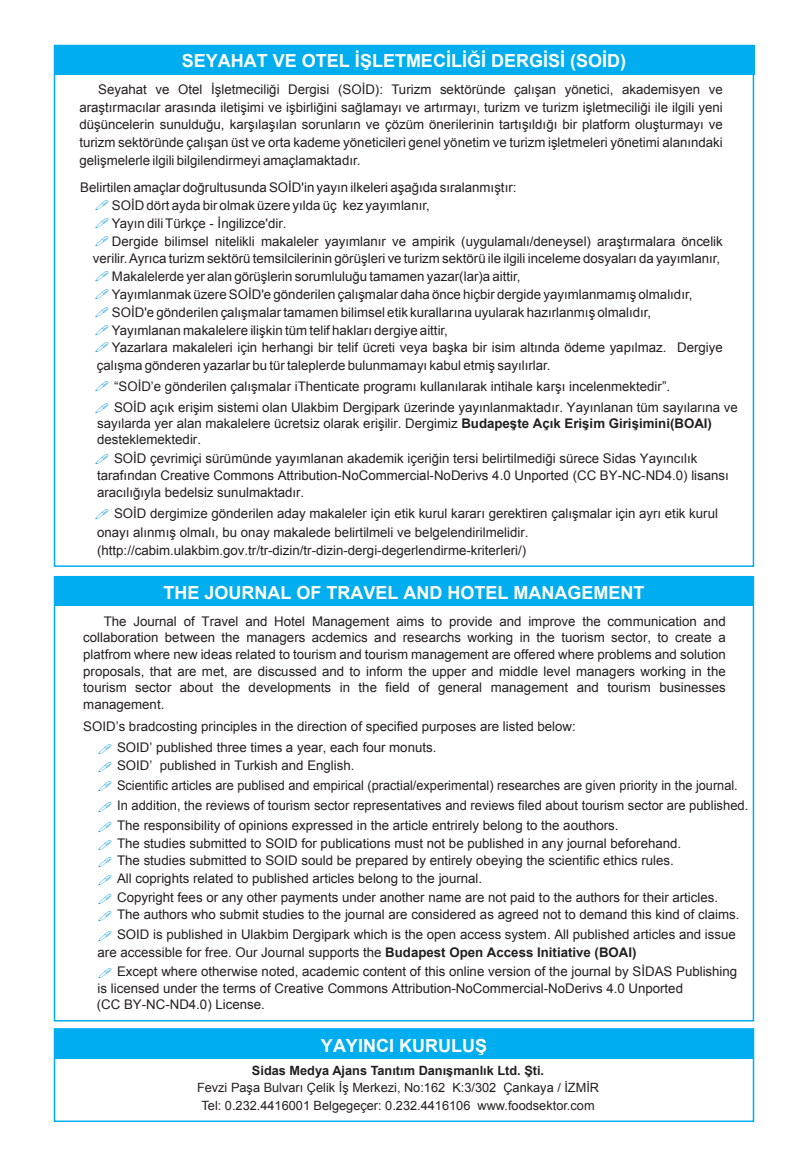
<style>
.page{position:relative;width:808px;height:1149px;background:#fff}
.page>*{position:absolute;margin:0;border:0;box-sizing:border-box;transform-origin:0 0}
.t1{font:700 18px "Arial";color:#fff}
.t2{font:13.2px/17.9px "Arial";color:#231f20}
.t3{font:13.2px "Arial";color:#231f20;scale:.96 1}
.t4{font:13.2px "Arial";color:#fff}
.t5{font:12.75px/17.2px "Arial";color:#231f20;text-align:center}
.s1{font-weight:700}
</style>
<div class="page">
<div style="left:54px;top:1027px;width:700px;height:94px;border:2px solid #00aeef"></div>
<div style="left:55px;top:1029px;width:698px;height:29px;background:#00aeef"></div>
<div style="left:54px;top:45px;width:700px;height:30px;background:#00aeef"></div>
<div style="left:55px;top:576px;width:698px;height:30px;background:#00aeef"></div>
<p class="t1" style="left:182px;top:49px;width:446px">SEYAHAT VE OTEL İŞLETMECİLİĞİ DERGİSİ (SOİD)</p>
<p class="t2" style="left:79px;top:80px;width:645px;text-align:justify;text-indent:19px">Seyahat ve Otel İşletmeciliği Dergisi (SOİD): Turizm sektöründe çalışan yönetici, akademisyen ve araştırmacılar arasında iletişimi ve işbirliğini sağlamayı ve artırmayı, turizm ve turizm işletmeciliği ile ilgili yeni düşüncelerin sunulduğu, karşılaşılan sorunların ve çözüm önerilerinin tartışıldığı bir platform oluşturmayı ve turizm sektöründe çalışan üst ve orta kademe yöneticileri genel yönetim ve turizm işletmeleri yönetimi alanındaki gelişmelerle ilgili bilgilendirmeyi amaçlamaktadır.</p>
<p class="t2" style="left:112px;top:179px;width:406px;text-indent:-32px">Belirtilen amaçlar doğrultusunda SOİD'in yayın ilkeleri aşağıda sıralanmıştır:<br>SOİD dört ayda bir olmak üzere yılda üç kez yayımlanır,<br>Yayın dili Türkçe - İngilizce'dir.</p>
<p class="t4" style="left:222px;top:214px;width:5px">,</p>
<p class="t2" style="left:112px;top:232px;width:612px">Dergide bilimsel nitelikli makaleler yayımlanır ve ampirik (uygulamalı/deneysel) araştırmalara öncelik</p>
<p class="t2" style="left:93px;top:250px;width:629px">verilir. Ayrıca turizm sektörü temsilcilerinin görüşleri ve turizm sektörü ile ilgili inceleme dosyaları da yayımlanır,</p>
<p class="t2" style="left:112px;top:267px;width:410px">Makalelerde yer alan görüşlerin sorumluluğu tamamen yazar(lar)a aittir,</p>
<p class="t2" style="left:112px;top:285px;width:582px">Yayımlanmak üzere SOİD'e gönderilen çalışmalar daha önce hiçbir dergide yayımlanmamış olmalıdır,</p>
<p class="t2" style="left:112px;top:303px;width:541px">SOİD'e gönderilen çalışmalar tamamen bilimsel etik kurallarına uyularak hazırlanmış olmalıdır,</p>
<p class="t2" style="left:112px;top:321px;width:338px">Yayımlanan makalelere ilişkin tüm telif hakları dergiye aittir,</p>
<p class="t2" style="left:112px;top:339px;width:612px">Yazarlara makaleleri için herhangi bir telif ücreti veya başka bir isim altında ödeme yapılmaz. Dergiye</p>
<p class="t2" style="left:97px;top:356px;width:455px">çalışma gönderen yazarlar bu tür taleplerde bulunmamayı kabul etmiş sayılırlar.</p>
<p class="t2" style="left:114px;top:376px;width:625px;line-height:21px">“SOİD’e gönderilen çalışmalar iThenticate programı kullanılarak intihale karşı incelenmektedir”.<br>SOİD açık erişim sistemi olan Ulakbim Dergipark üzerinde yayınlanmaktadır. Yayınlanan tüm sayılarına ve</p>
<p class="t2" style="left:114px;top:449px;width:585px">SOİD çevrimiçi sürümünde yayımlanan akademik içeriğin tersi belirtilmediği sürece Sidas Yayıncılık</p>
<p class="t2" style="left:97px;top:415px;width:616px;line-height:15.9px">sayılarda yer alan makalelere ücretsiz olarak erişilir. Dergimiz <span class="s1">Budapeşte Açık Erişim Girişimini(BOAI) </span>desteklemektedir.</p>
<p class="t2" style="left:97px;top:466px;width:633px;line-height:17.1px">tarafından Creative Commons Attribution-NoCommercial-NoDerivs 4.0 Unported (CC BY-NC-ND4.0) lisansı aracılığıyla bedelsiz sunulmaktadır.</p>
<p class="t2" style="left:97px;top:523px;width:433px">onayı alınmış olmalı, bu onay makalede belirtilmeli ve belgelendirilmelidir. (http://cabim.ulakbim.gov.tr/tr-dizin/tr-dizin-dergi-degerlendirme-kriterleri/)</p>
<p class="t2" style="left:114px;top:504px;width:605px">SOİD dergimize gönderilen aday makaleler için etik kurul kararı gerektiren çalışmalar için ayrı etik kurul</p>
<p class="t1" style="left:163px;top:580px;width:482px">THE JOURNAL OF TRAVEL AND HOTEL MANAGEMENT</p>
<p class="t2" style="left:83px;top:613px;width:644px;line-height:16.5px;text-align:justify;text-indent:20px">The Journal of Travel and Hotel Management aims to provide and improve the communication and collaboration between the managers acdemics and researchs working in the tuorism sector, to create a platfrom where new ideas related to tourism and tourism management are offered where problems and solution proposals, that are met, are discussed and to inform the upper and middle level managers working in the tourism sector about the developments in the field of general management and tourism businesses management.</p>
<p class="t2" style="left:83px;top:717px;width:494px">SOID’s bradcosting principles in the direction of specified purposes are listed below:</p>
<p class="t2" style="left:117px;top:738px;width:321px">SOID’ published three times a year, each four monuts.<br>SOID’ published in Turkish and English.</p>
<p class="t3" style="left:117px;top:776px;width:648px">Scientific articles are publised and empirical (practial/experimental) researches are given priority in the journal.</p>
<p class="t2" style="left:117px;top:796px;width:633px">In addition, the reviews of tourism sector representatives and reviews filed about tourism sector are published.</p>
<p class="t2" style="left:117px;top:816px;width:602px">The responsibility of opinions expressed in the article entrirely belong to the aouthors.<br>The studies submitted to SOID for publications must not be published in any journal beforehand.<br>The studies submitted to SOID sould be prepared by entirely obeying the scientific ethics rules.<br>All coprights related to published articles belong to the journal.<br>Copyright fees or any other payments under another name are not paid to the authors for their articles.</p>
<p class="t2" style="left:117px;top:904px;width:624px;line-height:20px">The authors who submit studies to the journal are considered as agreed not to demand this kind of claims.<br>SOID is published in Ulakbim Dergipark which is the open access system. All published articles and issue</p>
<p class="t2" style="left:117px;top:962px;width:622px">Except where otherwise noted, academic content of this online version of the journal by SİDAS Publishing</p>
<p class="t2" style="left:98px;top:943px;width:540px">are accessible for free. Our Journal supports the <span class="s1">Budapest Open Access Initiative (BOAI)</span></p>
<p class="t2" style="left:97px;top:980px;width:588px;line-height:16px">is licensed under the terms of Creative Commons Attribution-NoCommercial-NoDerivs 4.0 Unported (CC BY-NC-ND4.0) License.</p>
<p class="t1" style="left:321px;top:1032px;width:167px">YAYINCI KURULUŞ</p>
<p class="t5" style="left:197px;top:1061px;width:404px"><span class="s1">Sidas Medya Ajans Tanıtım Danışmanlık Ltd. Şti.<br></span>Fevzi Paşa Bulvarı Çelik İş Merkezi, No:162 K:3/302 Çankaya / İZMİR<br>Tel: 0.232.4416001 Belgegeçer: 0.232.4416106 www.foodsektor.com</p>
</div>
